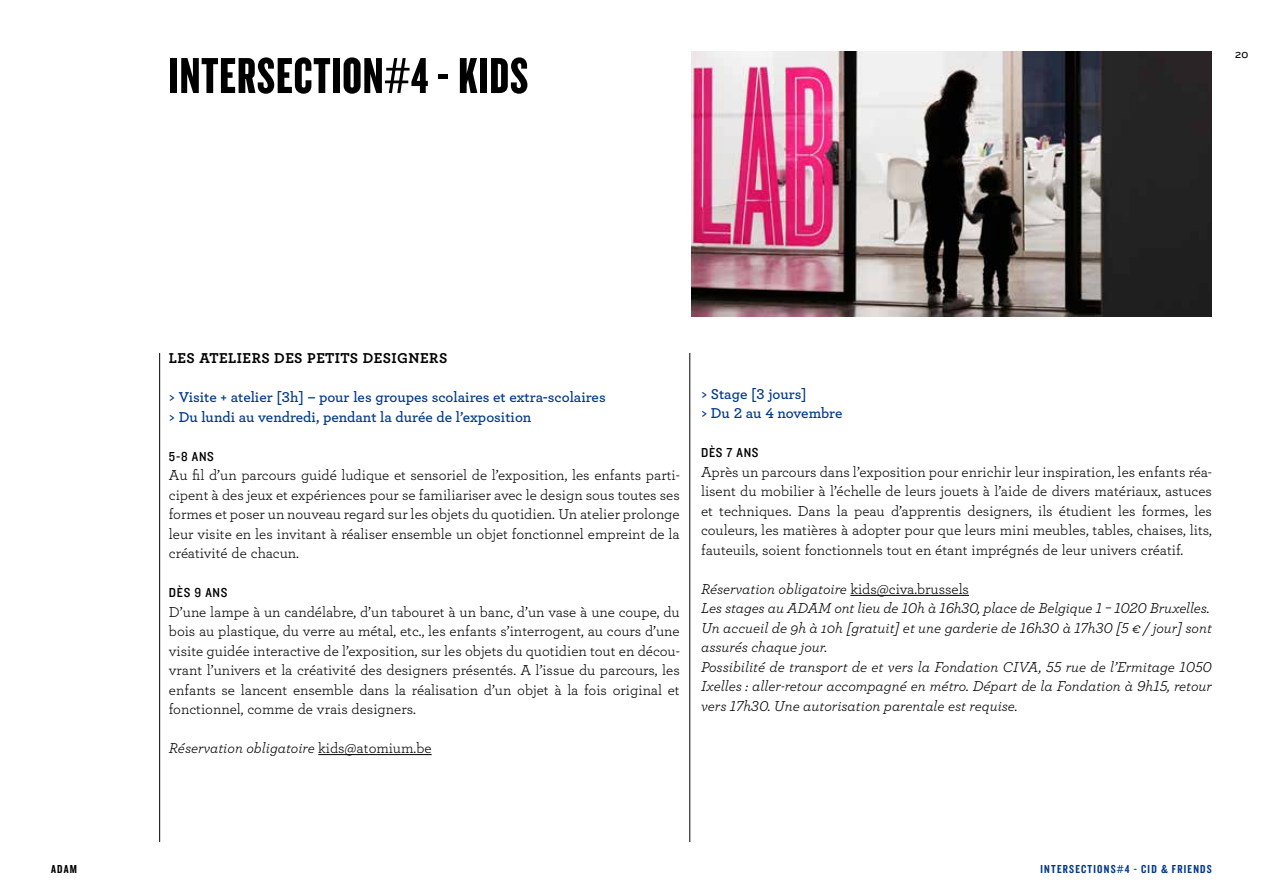
<style>
.page{position:relative;width:1263px;height:893px;background:#fff}
.page>*{position:absolute;margin:0;border:0;box-sizing:border-box;transform-origin:0 0}
.t1{font:52.5px "Knockout 68 Full Featherwt";letter-spacing:.02em;color:#000}
.t2{font:15px/19.5px "Archer";color:#000;text-align:justify}
.t3{font:italic 15px/19.5px "Archer";color:#000}
.t4{font:600 15px/19.5px "Archer";color:#003888}
.t5{font:700 15px "Archer";letter-spacing:.03em;color:#000}
.t6{font:13.5px "Knockout 30 Junior Welterwt";letter-spacing:.05em;color:#000}
.t7{font:12px "Knockout 49 Liteweight";letter-spacing:.1em;color:#003888}
.t8{font:12px "Knockout 49 Liteweight";color:#000}
.t9{font:9px "Knockout 33 Junior Heviwt";color:#000}
.s1{font-style:normal}
</style>
<div class="page">
<hr style="left:318px;top:754px;width:114px;height:1px;background:#000">
<hr style="left:850px;top:595px;width:119px;height:1px;background:#000">
<hr style="left:159px;top:353px;width:1px;height:489px;background:#000">
<hr style="left:689px;top:353px;width:1px;height:489px;background:#000">
<img style="left:691px;top:51px;width:521px;height:266px">
<h1 class="t1" style="left:169px;top:44px;width:327px">INTERSECTION#4 - KIDS</h1>
<p class="t9" style="left:1235px;top:49px;width:15px">20</p>
<p class="t5" style="left:169px;top:346px;width:280px">LES ATELIERS DES PETITS DESIGNERS</p>
<p class="t4" style="left:169px;top:386px;width:438px">&gt; Visite + atelier [3h] – pour les groupes scolaires et extra-scolaires &gt; Du lundi au vendredi, pendant la durée de l’exposition</p>
<p class="t6" style="left:169px;top:447px;width:46px">5-8 ANS</p>
<p class="t2" style="left:169px;top:465px;width:512px">Au fil d’un parcours guidé ludique et sensoriel de l’exposition, les enfants parti&shy;cipent à des jeux et expériences pour se familiariser avec le design sous toutes ses formes et poser un nouveau regard sur les objets du quotidien. Un atelier prolonge leur visite en les invitant à réaliser ensemble un objet fonctionnel empreint de la créativité de chacun.</p>
<p class="t6" style="left:169px;top:583px;width:60px">DÈS 9 ANS</p>
<p class="t2" style="left:169px;top:601px;width:512px">D’une lampe à un candélabre, d’un tabouret à un banc, d’un vase à une coupe, du bois au plastique, du verre au métal, etc., les enfants s’interrogent, au cours d’une visite guidée interactive de l’exposition, sur les objets du quotidien tout en décou&shy;vrant l’univers et la créativité des designers présentés. A l’issue du parcours, les enfants se lancent ensemble dans la réalisation d’un objet à la fois original et fonctionnel, comme de vrais designers.</p>
<p class="t3" style="left:169px;top:737px;width:264px">Réservation obligatoire <span class="s1">kids@atomium.be</span></p>
<p class="t4" style="left:701px;top:383px;width:143px">&gt; Stage [3 jours]<br>&gt; Du 2 au 4 novembre</p>
<p class="t6" style="left:701px;top:444px;width:59px">DÈS 7 ANS</p>
<p class="t2" style="left:701px;top:461px;width:512px">Après un parcours dans l’exposition pour enrichir leur inspiration, les enfants réa&shy;lisent du mobilier à l’échelle de leurs jouets à l’aide de divers matériaux, astuces et techniques. Dans la peau d’apprentis designers, ils étudient les formes, les couleurs, les matières à adopter pour que leurs mini meubles, tables, chaises, lits, fauteuils, soient fonctionnels tout en étant imprégnés de leur univers créatif.</p>
<p class="t3" style="left:701px;top:578px;width:512px">Réservation obligatoire <span class="s1">kids@civa.brussels<br></span>Les stages au ADAM ont lieu de 10h à 16h30, place de Belgique 1 – 1020 Bruxelles.<br>Un accueil de 9h à 10h [gratuit] et une garderie de 16h30 à 17h30 [5 € / jour] sont assurés chaque jour.<br>Possibilité de transport de et vers la Fondation CIVA, 55 rue de l’Ermitage 1050<br>Ixelles : aller-retour accompagné en métro. Départ de la Fondation à 9h15, retour vers 17h30. Une autorisation parentale est requise.</p>
<p class="t8" style="left:51px;top:861px;width:28px">ADAM</p>
<p class="t7" style="left:1040px;top:861px;width:173px">INTERSECTIONS#4 - CID &amp; FRIENDS</p>
</div>
